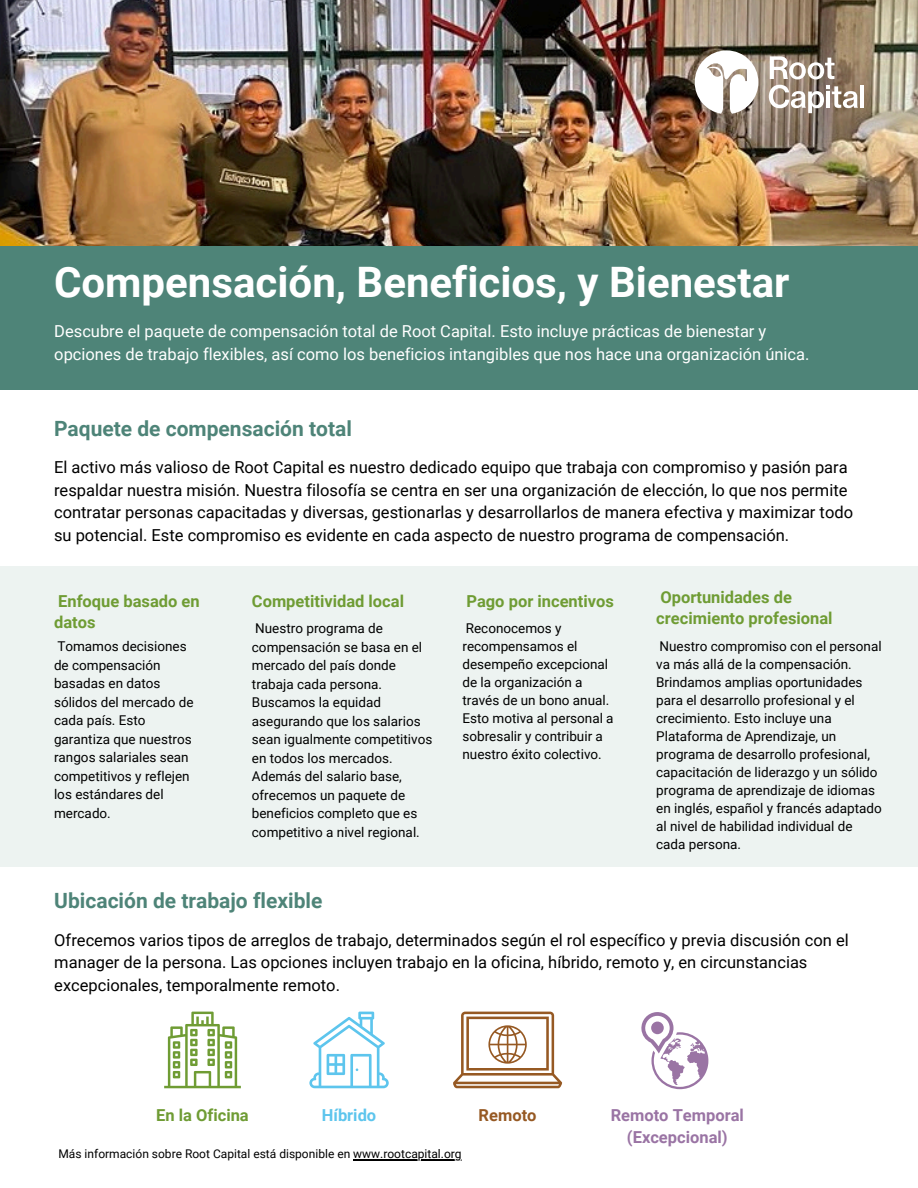
<style>
.page{position:relative;width:918px;height:1188px;background:#fff}
.page>*{position:absolute;margin:0;border:0;box-sizing:border-box;transform-origin:0 0}
.t1{font:700 42px "Roboto";color:#fff}
.t2{font:700 21px "Roboto";color:#4e8478}
.t3{font:16.5px/22.5px "Roboto";color:#000}
.t4{font:16.5px/22.5px "Roboto";color:#fff}
.t5{font:700 16.5px/21.3px "Roboto";color:#6f9c34}
.t6{font:700 16.5px/21.3px "Roboto";color:#9a74a4;text-align:center}
.t7{font:700 16.5px "Roboto";color:#5dc5ed}
.t8{font:700 16.5px "Roboto";color:#965923}
.t9{font:13.5px/18.5px "Roboto";color:#000}
.t10{font:12px "Roboto";color:#000}
</style>
<div class="page">
<img style="left:0;top:0;width:918px;height:246px">
<div style="left:0;top:246px;width:918px;height:144px;background:#4e8478"></div>
<svg style="left:770px;top:56px;width:65px;height:23px"></svg>
<svg style="left:769px;top:85px;width:89px;height:28px"></svg>
<hr style="left:860px;top:85px;width:4px;height:23px;background:#fff">
<svg style="left:695px;top:50px;width:63px;height:64px"></svg>
<div style="left:0;top:567px;width:918px;height:300px;background:#edf3f1"></div>
<svg style="left:453px;top:1012px;width:109px;height:76px"></svg>
<svg style="left:164px;top:1012px;width:77px;height:76px"></svg>
<svg style="left:309px;top:1012px;width:80px;height:76px"></svg>
<svg style="left:641px;top:1012px;width:67px;height:77px"></svg>
<div style="left:651px;top:1022px;width:13px;height:12px;background:#9a74a4;border-radius:50%"></div>
<hr style="left:353px;top:1159px;width:109px;height:1px;background:#000">
<h1 class="t1" style="left:54px;top:253px;width:737px">Compensación, Beneficios, y Bienestar</h1>
<p class="t4" style="left:54px;top:319px;width:757px">Descubre el paquete de compensación total de Root Capital. Esto incluye prácticas de bienestar y opciones de trabajo flexibles, así como los beneficios intangibles que nos hace una organización única.</p>
<h2 class="t2" style="left:54px;top:414px;width:299px">Paquete de compensación total</h2>
<p class="t3" style="left:54px;top:456px;width:801px">El activo más valioso de Root Capital es nuestro dedicado equipo que trabaja con compromiso y pasión para respaldar nuestra misión. Nuestra filosofía se centra en ser una organización de elección, lo que nos permite contratar personas capacitadas y diversas, gestionarlas y desarrollarlos de manera efectiva y maximizar todo su potencial. Este compromiso es evidente en cada aspecto de nuestro programa de compensación.</p>
<p class="t5" style="left:54px;top:590px;width:147px">Enfoque basado en datos</p>
<p class="t9" style="left:54px;top:637px;width:141px">Tomamos decisiones de compensación basadas en datos sólidos del mercado de cada país. Esto garantiza que nuestros rangos salariales sean competitivos y reflejen los estándares del mercado.</p>
<p class="t5" style="left:252px;top:590px;width:154px">Competitividad local</p>
<p class="t5" style="left:466px;top:590px;width:149px">Pago por incentivos</p>
<p class="t5" style="left:656px;top:586px;width:178px">Oportunidades de crecimiento profesional</p>
<p class="t9" style="left:252px;top:619px;width:182px">Nuestro programa de compensación se basa en el mercado del país donde trabaja cada persona.<br>Buscamos la equidad asegurando que los salarios sean igualmente competitivos en todos los mercados.<br>Además del salario base, ofrecemos un paquete de beneficios completo que es competitivo a nivel regional.</p>
<p class="t9" style="left:462px;top:619px;width:153px;line-height:18px">Reconocemos y recompensamos el desempeño excepcional de la organización a través de un bono anual.<br>Esto motiva al personal a sobresalir y contribuir a nuestro éxito colectivo.</p>
<p class="t9" style="left:656px;top:637px;width:227px;line-height:18px">Nuestro compromiso con el personal va más allá de la compensación.<br>Brindamos amplias oportunidades para el desarrollo profesional y el crecimiento. Esto incluye una<br>Plataforma de Aprendizaje, un programa de desarrollo profesional, capacitación de liderazgo y un sólido programa de aprendizaje de idiomas en inglés, español y francés adaptado al nivel de habilidad individual de cada persona.</p>
<h2 class="t2" style="left:54px;top:886px;width:270px">Ubicación de trabajo flexible</h2>
<p class="t3" style="left:54px;top:928px;width:796px">Ofrecemos varios tipos de arreglos de trabajo, determinados según el rol específico y previa discusión con el manager de la persona. Las opciones incluyen trabajo en la oficina, híbrido, remoto y, en circunstancias excepcionales, temporalmente remoto.</p>
<p class="t5" style="left:156px;top:1104px;width:94px">En la Oficina</p>
<p class="t7" style="left:322px;top:1103px;width:56px">Híbrido</p>
<p class="t8" style="left:479px;top:1103px;width:59px">Remoto</p>
<p class="t6" style="left:611px;top:1104px;width:135px">Remoto Temporal (Excepcional)</p>
<p class="t10" style="left:58px;top:1145px;width:405px">Más información sobre Root Capital está disponible en www.rootcapital.org</p>
</div>
